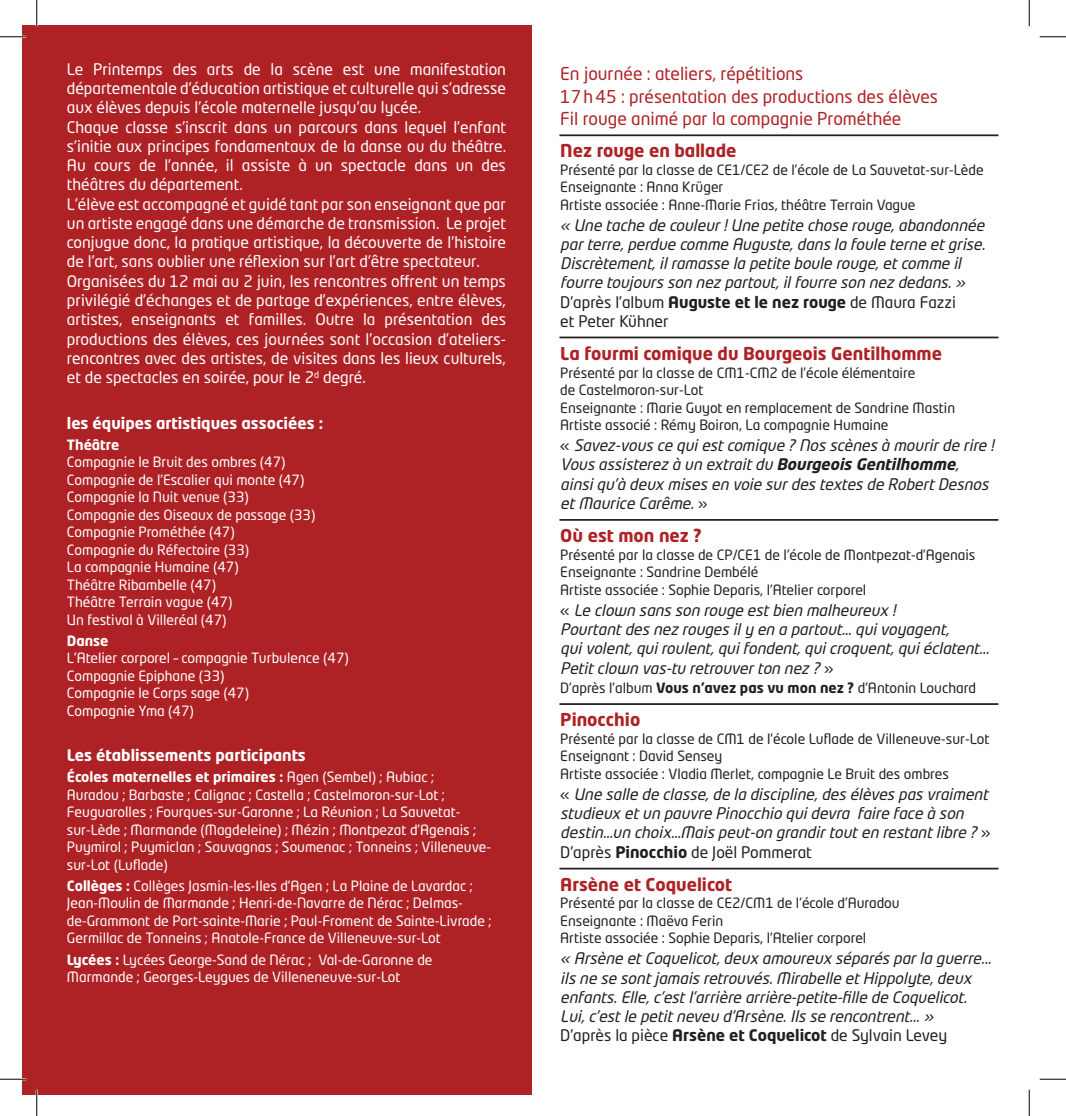
<style>
.page{position:relative;width:1066px;height:1116px;background:#fff}
.page>*{position:absolute;margin:0;border:0;box-sizing:border-box;transform-origin:0 0}
.t1{font:17.5px/22.8px "Neo Tech Std";color:#ae2226}
.t2{font:700 17.5px "Neo Tech Std";color:#ae2226}
.t3{font:italic 15.75px/19.2px "Neo Tech Std";color:#231f20}
.t4{font:15.75px/19.2px "Neo Tech Std";color:#fff}
.t5{font:700 15.75px "Neo Tech Std";color:#fff}
.t6{font:14px/17.5px "Neo Tech Std";color:#fff}
.t7{font:14px/17.5px "Neo Tech Std";color:#231f20}
.t8{font:700 14px "Neo Tech Std";color:#fff}
.s1{font-weight:700}
.s2{font-style:normal}
.s3{font-weight:700;font-style:normal}
</style>
<div class="page">
<hr style="left:559px;top:134px;width:439px;height:2px;background:#231f20">
<hr style="left:559px;top:336px;width:439px;height:2px;background:#231f20">
<hr style="left:559px;top:519px;width:439px;height:1px;background:#231f20">
<hr style="left:559px;top:867px;width:439px;height:2px;background:#231f20">
<hr style="left:559px;top:703px;width:439px;height:1px;background:#231f20">
<div style="left:23px;top:26px;width:509px;height:1069px;background:#ae2226"></div>
<hr style="left:0;top:36px;width:26px;height:2px;background:#fff">
<hr style="left:0;top:1077px;width:26px;height:3px;background:#fff">
<hr style="left:36px;top:1089px;width:2px;height:26px;background:#fff">
<svg style="left:0;top:36px;width:26px;height:1px"></svg>
<svg style="left:1039px;top:36px;width:27px;height:1px"></svg>
<svg style="left:0;top:1078px;width:26px;height:1px"></svg>
<svg style="left:1039px;top:1078px;width:27px;height:1px"></svg>
<svg style="left:36px;top:0;width:1px;height:26px"></svg>
<svg style="left:36px;top:1089px;width:1px;height:26px"></svg>
<svg style="left:1029px;top:0;width:1px;height:26px"></svg>
<svg style="left:1029px;top:1089px;width:1px;height:26px"></svg>
<p class="t4" style="left:67px;top:59px;width:441px">Le Printemps des arts de la scène est une manifestation départementale d’éducation artistique et culturelle qui s’adresse aux élèves depuis l’école maternelle jusqu’au lycée.<br>Chaque classe s’inscrit dans un parcours dans lequel l’enfant s’initie aux principes fondamentaux de la danse ou du théâtre.<br>Au cours de l’année, il assiste à un spectacle dans un des théâtres du département.<br>L’élève est accompagné et guidé tant par son enseignant que par un artiste engagé dans une démarche de transmission. Le projet conjugue donc, la pratique artistique, la découverte de l’histoire de l’art, sans oublier une réflexion sur l’art d’être spectateur.<br>Organisées du 12 mai au 2 juin, les rencontres offrent un temps privilégié d’échanges et de partage d’expériences, entre élèves, artistes, enseignants et familles. Outre la présentation des productions des élèves, ces journées sont l’occasion d’ateliers&shy;rencontres avec des artistes, de visites dans les lieux culturels, et de spectacles en soirée, pour le 2<sup>d</sup> degré.</p>
<p class="t5" style="left:67px;top:412px;width:258px">les équipes artistiques associées :</p>
<p class="t8" style="left:67px;top:435px;width:54px">Théâtre</p>
<p class="t6" style="left:67px;top:453px;width:250px">Compagnie le Bruit des ombres (47)<br>Compagnie de l’Escalier qui monte (47)<br>Compagnie la Nuit venue (33)<br>Compagnie des Oiseaux de passage (33)<br>Compagnie Prométhée (47)<br>Compagnie du Réfectoire (33)<br>La compagnie Humaine (47)<br>Théâtre Ribambelle (47)<br>Théâtre Terrain vague (47)<br>Un festival à Villeréal (47)</p>
<p class="t8" style="left:67px;top:631px;width:43px">Danse</p>
<p class="t6" style="left:67px;top:649px;width:283px">L’Atelier corporel – compagnie Turbulence (47)<br>Compagnie Epiphane (33)<br>Compagnie le Corps sage (47)<br>Compagnie Yma (47)</p>
<p class="t5" style="left:67px;top:745px;width:240px">Les établissements participants</p>
<p class="t6" style="left:67px;top:768px;width:426px"><span class="s1">Écoles maternelles et primaires :</span> Agen (Sembel) ; A ubiac ;<br>Auradou ; Barbaste ; Calignac ; Castella ; Castelmoron-sur-Lot ; Feuguarolles ; Fourques-sur-Garonne ; La Réunion ; La Sauvetat&shy;sur-Lède ; Marmande (Magdeleine) ; Mézin ; Montpezat d’Agenais ; Puymirol ; Puymiclan ; Sauvagnas ; Soumenac ; Tonneins ; Villeneuve&shy;sur-Lot (Luflade)</p>
<p class="t6" style="left:67px;top:876px;width:426px"><span class="s1">Collèges :</span> Collèges Jasmin-les-I les d’Agen ; La Plaine de Lavardac ; Jean-Moulin de Marmande ; Henri-de-Navarre de Nérac ; Delmas&shy;de-Grammont de Port-sainte-Marie ; Paul-Froment de Sainte-Livrade ; Germillac de Tonneins ; Anatole-France de Villeneuve-sur-Lot</p>
<p class="t6" style="left:67px;top:950px;width:367px"><span class="s1">Lycées :</span> Lycées George-Sand de Nérac ; Val-de-Garonne de<br>Marmande ; Georges-Leygues de Villeneneuve-sur-Lot</p>
<p class="t1" style="left:560px;top:62px;width:379px">En journée : ateliers, répétitions<br>17h45 : présentation des productions des élèves<br>Fil rouge animé par la compagnie Prométhée</p>
<p class="t2" style="left:560px;top:139px;width:178px">Nez rouge en ballade</p>
<p class="t7" style="left:560px;top:160px;width:425px">Présenté par la classe de CE1/CE2 de l’école de La Sauvetat-sur-Lède<br>Enseignante : Anna Krüger<br>Artiste associée : Anne-Marie Frias, théâtre Terrain Vague</p>
<p class="t3" style="left:560px;top:215px;width:430px">« Une tache de couleur!Une petite chose rouge,abandonnée parterre,perdue comme Auguste,dansla foule terne etgrise.<br>Discrètement,ilramasse la petite boule rouge,etcomme il fourre toujoursson nez partout,ilfourre son nez dedans.» <span class="s2">D’après l’album</span> <span class="s3">Auguste et le nez rouge</span> <span class="s2">de Maura Fazzi<br>et Peter Kühner</span></p>
<p class="t2" style="left:560px;top:342px;width:383px">La fourmi comique du Bourgeois Gentilhomme</p>
<p class="t7" style="left:560px;top:363px;width:396px">Présenté par la classe de CM1-CM2 de l’école élémentaire<br>de Castelmoron-sur-Lot<br>Enseignante : Marie Guyot en remplacement de Sandrine Mastin Artiste associé : Rémy Boiron, La compagnie Humaine</p>
<p class="t3" style="left:560px;top:435px;width:439px"><span class="s2">«</span> Savez-vousce quiestcomique ?Nosscènesà mourirde rire !<br>Vousassisterez à un extraitdu <span class="s1">Bourgeois Gentilhomme</span>, ainsiqu’à deux misesen voie surdestextesde RobertDesnos etMaurice Carême.<span class="s2">»</span></p>
<p class="t2" style="left:560px;top:524px;width:143px">Où est mon nez ?</p>
<p class="t7" style="left:560px;top:545px;width:417px">Présenté par la classe de CP/CE1 de l’école de Montpezat-d’Agenais<br>Enseignante : Sandrine Dembélé<br>Artiste associée : Sophie Deparis, l’Atelier corporel</p>
<p class="t3" style="left:560px;top:600px;width:434px"><span class="s2">«</span> Le clown sansson rouge estbien malheureux !<br>Pourtantdesnez rougesily en a partout… quivoyagent, quivolent,quiroulent,quifondent,quicroquent,quiéclatent...<br>Petitclown vas-tu retrouverton nez ?<span class="s2">»</span></p>
<p class="t7" style="left:560px;top:678px;width:417px">D’après l’album <span class="s1">Vous n’avez pas vu mon nez ?</span> d’A ntonin Louchard</p>
<p class="t2" style="left:560px;top:708px;width:81px">Pinocchio</p>
<p class="t7" style="left:560px;top:729px;width:430px">Présenté par la classe de CM1 de l’école Luflade de Villeneuve-sur-Lot<br>Enseignant : David Sensey<br>Artiste associée : Vladia Merlet, compagnie Le Bruit des ombres</p>
<p class="t3" style="left:560px;top:784px;width:433px"><span class="s2">«</span> Une salle de classe,de la discipline,desélèvespasvraiment studieux etun pauvre Pinocchio quidevra faire face à son destin…un choix…Maispeut-on grandirtouten restantlibre ?<span class="s2">» D’après</span> <span class="s3">Pinocchio</span> <span class="s2">de Joël Pommerat</span></p>
<p class="t2" style="left:560px;top:872px;width:173px">Arsène et Coquelicot</p>
<p class="t7" style="left:560px;top:894px;width:341px">Présenté par la classe de CE2/CM1 de l’école d’A uradou<br>Enseignante : Maëva Ferin<br>Artiste associée : Sophie Deparis, l’Atelier corporel</p>
<p class="t3" style="left:560px;top:948px;width:436px">« Arsène etCoquelicot,deux amoureux séparésparla guerre... ilsne se sontjamaisretrouvés.Mirabelle etHippolyte,deux enfants.Elle,c’estl’arrière arrière-petite-fille de Coquelicot.<br>Lui,c’estle petitneveu d’Arsène.Ilsse rencontrent...»<br><span class="s2">D’après la pièce</span> <span class="s3">Arsène et Coquelicot</span> <span class="s2">de Sylvain Levey</span></p>
</div>
